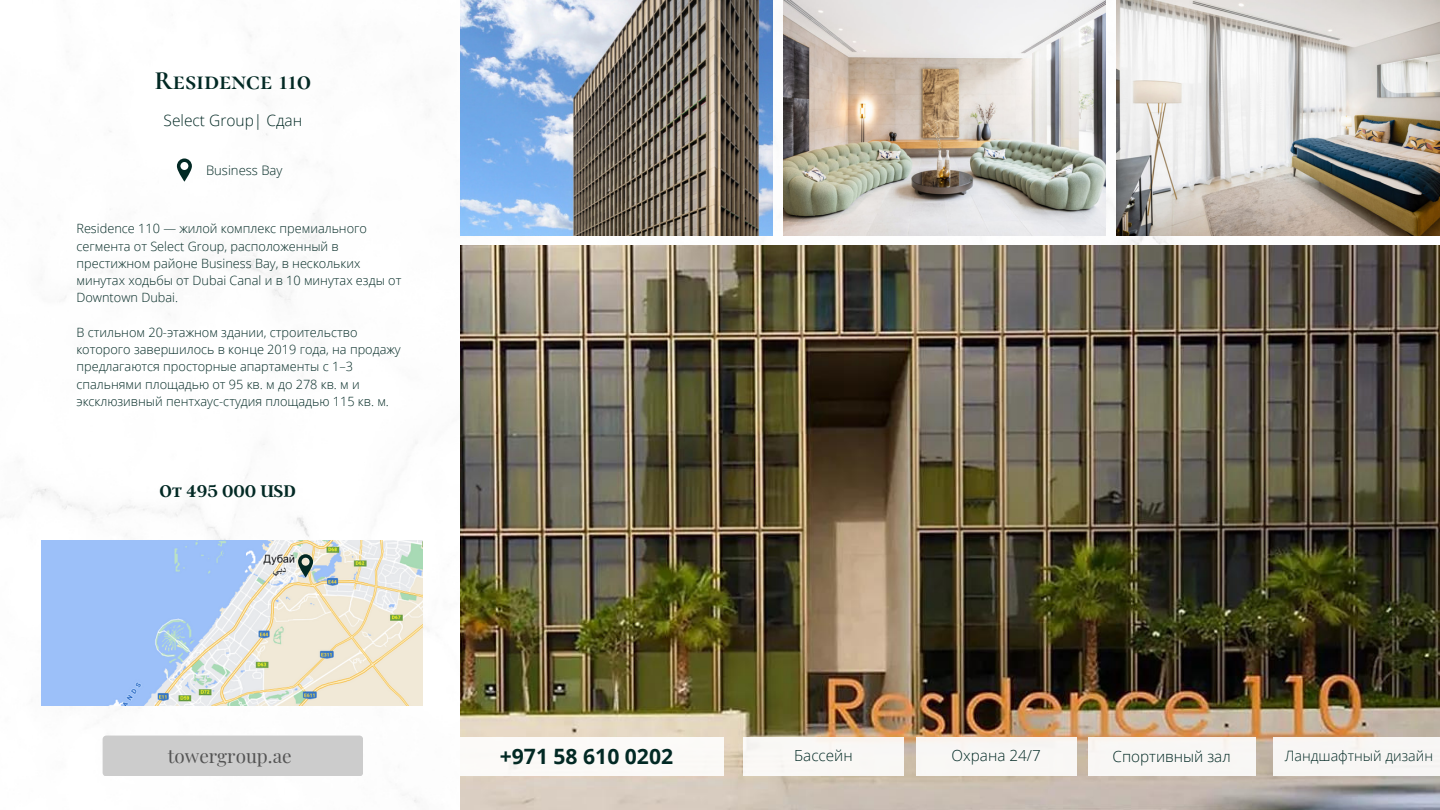
<style>
.page{position:relative;width:1440px;height:810px;background:#fff}
.page>*{position:absolute;margin:0;border:0;box-sizing:border-box;transform-origin:0 0}
.t1{font:700 26.4px "Cormorant SC";color:#022924}
.t2{font:700 21.1px "Open Sans";color:#022924}
.t3{font:18.9px "Playfair Display";color:#545454}
.t4{font:600 18.8px "Argent CF";color:#022924}
.t5{font:300 15.5px "Open Sans";color:#022924}
.t6{font:300 15.3px "Open Sans";color:#022924}
.t7{font:300 14.3px "Open Sans";color:#022924}
.t8{font:300 13.1px "Open Sans";color:#022924}
.t9{font:300 12.8px/17.2px "Open Sans";color:#022924}
</style>
<div class="page">
<img style="left:461px;top:246px;width:979px;height:564px">
<img style="left:461px;top:0;width:312px;height:236px">
<img style="left:783px;top:0;width:323px;height:236px">
<img style="left:1116px;top:0;width:324px;height:236px">
<div style="left:461px;top:737px;width:263px;height:39px;background:#fbfaf7"></div>
<div style="left:743px;top:737px;width:161px;height:39px;background:#f9f8f5"></div>
<div style="left:916px;top:737px;width:160px;height:39px;background:#f9f7f5"></div>
<div style="left:1088px;top:737px;width:167px;height:39px;background:#f8f7f5"></div>
<div style="left:1273px;top:737px;width:167px;height:39px;background:#f8f6f5"></div>
<div style="left:103px;top:736px;width:260px;height:40px;background:#ccc;border-radius:4px"></div>
<img style="left:41px;top:541px;width:381px;height:165px">
<svg style="left:298px;top:554px;width:15px;height:23px"></svg>
<svg style="left:177px;top:158px;width:15px;height:24px"></svg>
<h1 class="t1" style="left:154px;top:65px;width:158px">Residence 110</h1>
<p class="t5" style="left:164px;top:110px;width:140px">Select Group| Сдан</p>
<p class="t8" style="left:206px;top:161px;width:78px">Business Bay</p>
<p class="t9" style="left:76px;top:220px;width:326px">Residence 110 — жилой комплекс премиального сегмента от Select Group, расположенный в престижном районе Business Bay, в нескольких минутах ходьбы от Dubai Canal и в 10 минутах езды от Downtown Dubai.</p>
<p class="t9" style="left:76px;top:323px;width:326px">В стильном 20-этажном здании, строительство которого завершилось в конце 2019 года, на продажу предлагаются просторные апартаменты с 1–3 спальнями площадью от 95 кв. м до 278 кв. м и эксклюзивный пентхаус-студия площадью 115 кв. м.</p>
<h3 class="t4" style="left:159px;top:479px;width:138px">От 495 000 USD</h3>
<h3 class="t3" style="left:168px;top:743px;width:125px">towergroup.ae</h3>
<h2 class="t2" style="left:500px;top:741px;width:175px">+971 58 610 0202</h2>
<p class="t6" style="left:794px;top:745px;width:60px">Бассейн</p>
<p class="t6" style="left:952px;top:745px;width:91px">Охрана 24/7</p>
<p class="t6" style="left:1113px;top:746px;width:120px">Спортивный зал</p>
<p class="t7" style="left:1285px;top:745px;width:150px">Ландшафтный дизайн</p>
</div>
